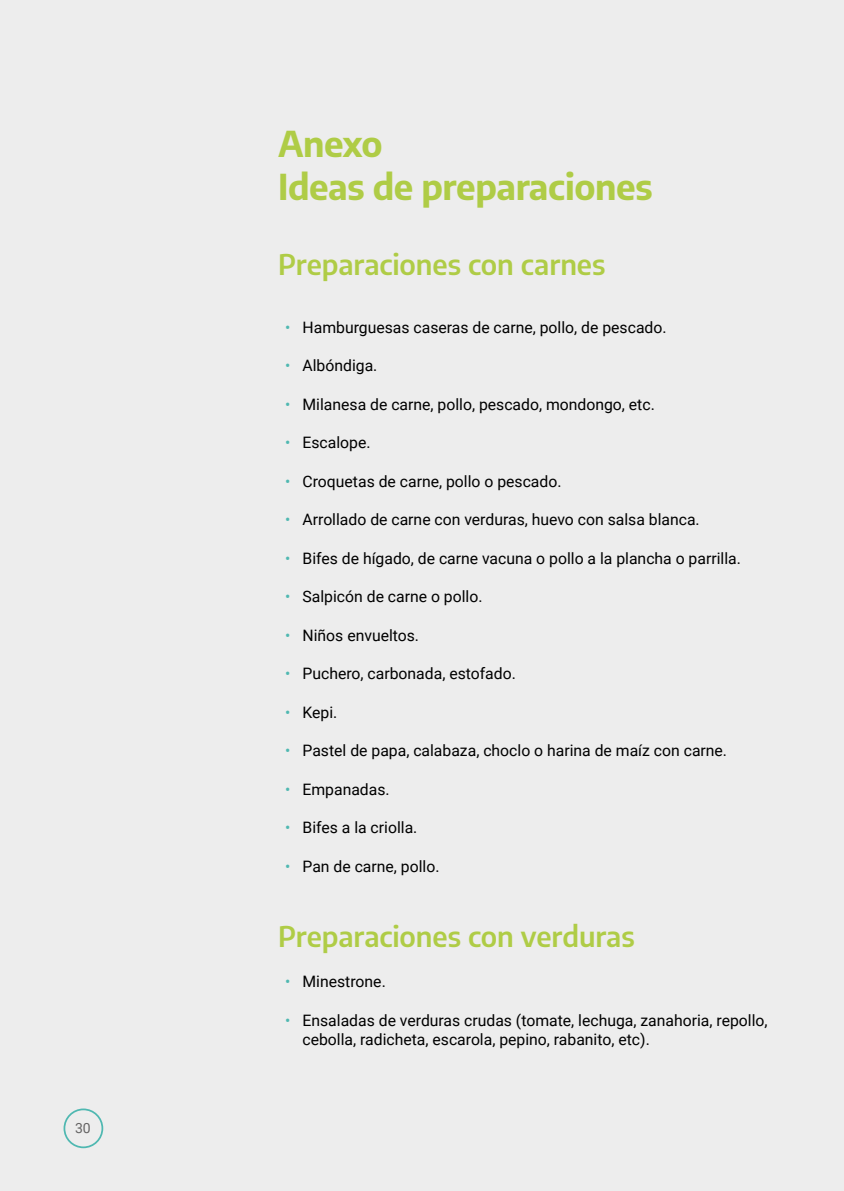
<style>
.page{position:relative;width:844px;height:1191px;background:#fff}
.page>*{position:absolute;margin:0;border:0;box-sizing:border-box;transform-origin:0 0}
.t1{font:700 35px/43.8px "Encode Sans";letter-spacing:-.01em;color:#afcc46}
.t2{font:600 28px "Encode Sans";letter-spacing:-.005em;color:#afcc46}
.t3{font:15.75px/19.2px "Roboto";color:#000}
.t4{font:14px "Roboto";color:#646363}
.s1{color:#4fb8b1}
</style>
<div class="page">
<div style="left:0;top:0;width:843px;height:1191px;background:#ededed"></div>
<div style="left:63px;top:1108px;width:40px;height:40px;border:2px solid #4fb8b1;border-radius:50%"></div>
<p class="t4" style="left:75px;top:1117px;width:17px">30</p>
<h1 class="t1" style="left:278px;top:119px;width:376px">Anexo<br>Ideas de preparaciones</h1>
<h2 class="t2" style="left:278px;top:244px;width:329px">Preparaciones con carnes</h2>
<p class="t3" style="left:285px;top:317px;width:383px"><span class="s1">•</span> Hamburguesas caseras de carne, pollo, de pescado.</p>
<p class="t3" style="left:285px;top:355px;width:94px"><span class="s1">•</span> Albóndiga.</p>
<p class="t3" style="left:285px;top:394px;width:371px"><span class="s1">•</span> Milanesa de carne, pollo, pescado, mondongo, etc.</p>
<p class="t3" style="left:285px;top:432px;width:87px"><span class="s1">•</span> Escalope.</p>
<p class="t3" style="left:285px;top:471px;width:278px"><span class="s1">•</span> Croquetas de carne, pollo o pescado.</p>
<p class="t3" style="left:285px;top:509px;width:416px"><span class="s1">•</span> Arrollado de carne con verduras, huevo con salsa blanca.</p>
<p class="t3" style="left:285px;top:548px;width:457px"><span class="s1">•</span> Bifes de hígado, de carne vacuna o pollo a la plancha o parrilla.</p>
<p class="t3" style="left:285px;top:586px;width:199px"><span class="s1">•</span> Salpicón de carne o pollo.</p>
<p class="t3" style="left:285px;top:625px;width:135px"><span class="s1">•</span> Niños envueltos.</p>
<p class="t3" style="left:285px;top:663px;width:232px"><span class="s1">•</span> Puchero, carbonada, estofado.</p>
<p class="t3" style="left:285px;top:702px;width:54px"><span class="s1">•</span> Kepi.</p>
<p class="t3" style="left:285px;top:740px;width:443px"><span class="s1">•</span> Pastel de papa, calabaza, choclo o harina de maíz con carne.</p>
<p class="t3" style="left:285px;top:779px;width:106px"><span class="s1">•</span> Empanadas.</p>
<p class="t3" style="left:285px;top:817px;width:134px"><span class="s1">•</span> Bifes a la criolla.</p>
<p class="t3" style="left:285px;top:856px;width:156px"><span class="s1">•</span> Pan de carne, pollo.</p>
<h2 class="t2" style="left:278px;top:915px;width:358px">Preparaciones con verduras</h2>
<p class="t3" style="left:285px;top:971px;width:102px"><span class="s1">•</span> Minestrone.</p>
<p class="t3" style="left:302px;top:1010px;width:466px;text-indent:-17px"><span class="s1">•</span> Ensaladas de verduras crudas (tomate, lechuga, zanahoria, repollo, cebolla, radicheta, escarola, pepino, rabanito, etc).</p>
</div>
